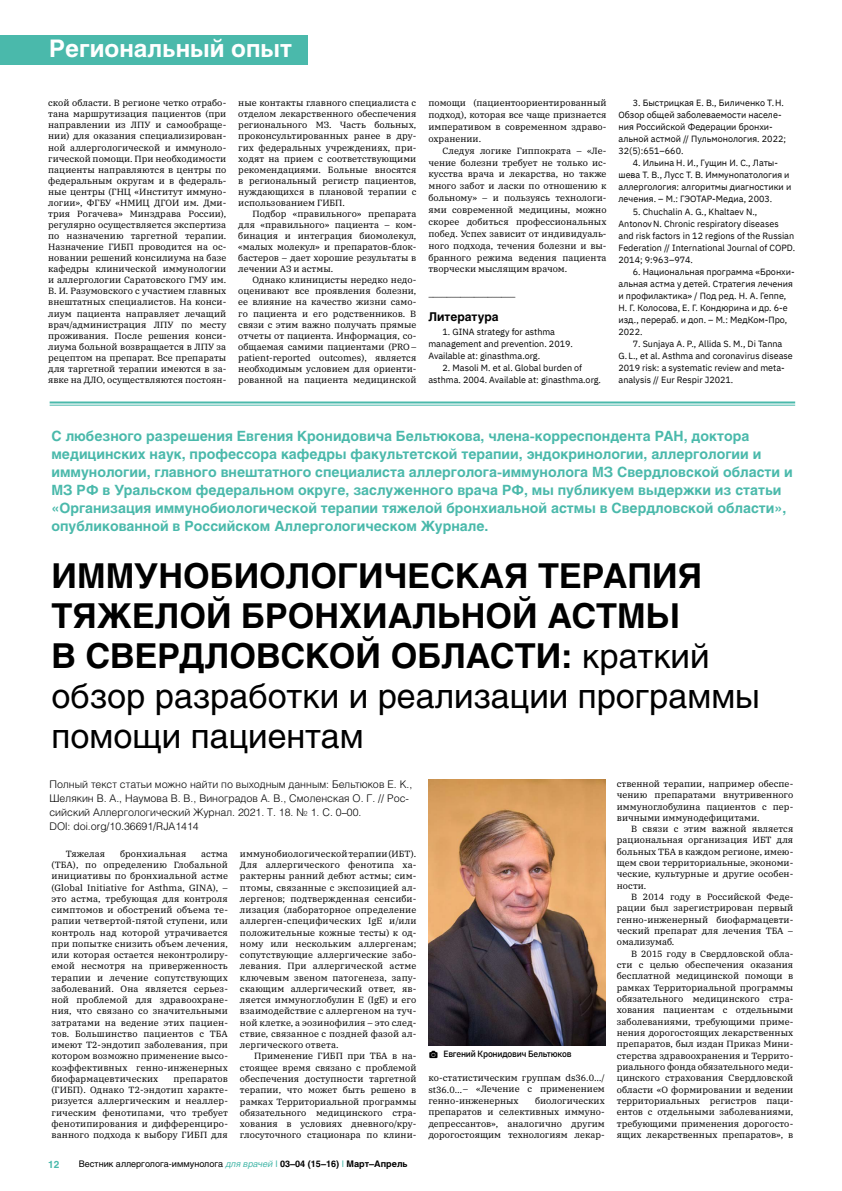
<style>
.page{position:relative;width:842px;height:1191px;background:#fff}
.page>*{position:absolute;margin:0;border:0;box-sizing:border-box;transform-origin:0 0}
.t1{font:700 34px/40px "Helios C";color:#000}
.t2{font:700 24px "Helios C";color:#fff}
.t3{font:700 14px/18px "Helios C";color:#4ab9ab}
.t4{font:700 12px "Helios C";color:#000}
.t5{font:10.5px/14px "Helios Light C";color:#000}
.t6{font:700 10px "Helios C";color:#4ab9ab}
.t7{font:9px/11.2px "IBM Plex Serif";color:#000;text-align:justify}
.t8{font:9px/12px "IBM Plex Sans";color:#000}
.t9{font:9px "Helios C";color:#000}
.t10{font:500 9px "IBM Plex Sans";letter-spacing:-.02em;color:#000;scale:.95 1}
.s1{font-weight:400}
.s2{font-style:italic;color:#4ab9ab}
.s3{color:#4ab9ab}
.s4{font-weight:700}
</style>
<div class="page">
<div style="left:0;top:35px;width:308px;height:29px;background:#4ab9ab"></div>
<hr style="left:50px;top:401px;width:745px;height:2px;background:#4ab9ab">
<hr style="left:50px;top:405px;width:745px;height:1px;background:#4ab9ab">
<img style="left:428px;top:780px;width:177px;height:265px">
<h2 class="t2" style="left:49px;top:35px;width:244px">Региональный опыт</h2>
<p class="t7" style="left:48px;top:97px;width:180px">ской области. В регионе четко отрабо&shy;тана маршрутизация пациентов (при направлении из ЛПУ и самообраще&shy;нии) для оказания специализирован&shy;ной аллергологической и иммуноло&shy;гической помощи. При необходимости пациенты направляются в центры по федеральным округам и в федераль&shy;ные центры (ГНЦ «Институт иммуно&shy;логии», ФГБУ «НМИЦ ДГОИ им. Дми&shy;трия Рогачева» Минздрава России), регулярно осуществляется экспертиза по назначению таргетной терапии.<br>Назначение ГИБП проводится на ос&shy;новании решений консилиума на базе кафедры клинической иммунологии и аллергологии Саратовского ГМУ им.<br>В. И. Разумовского с участием главных внештатных специалистов. На конси&shy;лиум пациента направляет лечащий врач/администрация ЛПУ по месту проживания. После решения конси&shy;лиума больной возвращается в ЛПУ за рецептом на препарат. Все препараты для таргетной терапии имеются в за&shy;явке на ДЛО, осуществляются постоян-</p>
<p class="t7" style="left:238px;top:97px;width:180px">ные контакты главного специалиста с отделом лекарственного обеспечения регионального МЗ. Часть больных, проконсультированных ранее в дру&shy;гих федеральных учреждениях, при&shy;ходят на прием с соответствующими рекомендациями. Больные вносятся в региональный регистр пациентов, нуждающихся в плановой терапии с использованием ГИБП.</p>
<p class="t7" style="left:238px;top:207px;width:180px;text-indent:14px">Подбор «правильного» препарата для «правильного» пациента – ком&shy;бинация и интеграция биомолекул, «малых молекул» и препаратов-блок&shy;бастеров – дает хорошие результаты в лечении АЗ и астмы.</p>
<p class="t7" style="left:238px;top:274px;width:180px;text-indent:14px">Однако клиницисты нередко недо&shy;оценивают все проявления болезни, ее влияние на качество жизни само&shy;го пациента и его родственников. В связи с этим важно получать прямые отчеты от пациента. Информация, со&shy;общаемая самими пациентами (PRO– patient-reported outcomes), является необходимым условием для ориенти&shy;рованной на пациента медицинской</p>
<p class="t7" style="left:428px;top:96px;width:180px;line-height:11.9px">помощи (пациентоориентированный подход), которая все чаще признается императивом в современном здраво&shy;охранении.</p>
<p class="t7" style="left:428px;top:144px;width:180px;line-height:11.9px;text-indent:14px">Следуя логике Гиппократа – «Ле&shy;чение болезни требует не только ис&shy;кусства врача и лекарства, но также много забот и ласки по отношению к больному» – и пользуясь технологи&shy;ями современной медицины, можно скорее добиться профессиональных побед. Успех зависит от индивидуаль&shy;ного подхода, течения болезни и вы&shy;бранного режима ведения пациента творчески мыслящим врачом.</p>
<p class="t7" style="left:428px;top:286px;width:89px">___________________</p>
<h3 class="t4" style="left:428px;top:309px;width:72px">Литература</h3>
<p class="t8" style="left:428px;top:325px;width:146px;text-indent:14px">1. GINA strategy for asthma management and prevention. 2019.<br>Available at: ginasthma.org.</p>
<p class="t8" style="left:428px;top:361px;width:174px;text-align:center">2. Masoli M. et al. Global burden of asthma. 2004. Available at: ginasthma.org.</p>
<p class="t8" style="left:618px;top:96px;width:169px;text-indent:14px">3. Быстрицкая Е. В., Биличенко Т.Н.<br>Обзор общей заболеваемости населе&shy;ния Российской Федерации бронхи&shy;альной астмой // Пульмонология. 2022;<br>32(5):651–660.</p>
<p class="t8" style="left:618px;top:156px;width:174px;text-indent:14px">4. Ильина Н. И., Гущин И. С., Латы&shy;шева Т. В., Лусс Т. В. Иммунопатология и аллергология: алгоритмы диагностики и лечения. – М.: ГЭОТАР-Медиа, 2003.</p>
<p class="t8" style="left:618px;top:205px;width:178px;text-indent:14px">5. Chuchalin A. G., Khaltaev N., АntonovN. Chronic respiratory diseases and risk factors in 12 regions of the Russian Federation // International Journal of COPD.<br>2014; 9:963–974.</p>
<p class="t8" style="left:618px;top:265px;width:178px;text-indent:14px">6. Национальная программа «Бронхи&shy;альная астма у детей. Стратегия лечения и профилактика» / Под ред. Н. А. Геппе, Н. Г. Колосова, Е. Г. Кондюрина и др. 6-е изд., перераб. и доп. – М.: МедКом-Про, 2022.</p>
<p class="t8" style="left:618px;top:337px;width:176px;text-indent:14px">7. Sunjaya A. P., Allida S. M., Di Tanna G.L., et al. Asthma and coronavirus disease 2019 risk: a systematic review and meta&shy;analysis // Eur Respir J2021.</p>
<p class="t3" style="left:52px;top:427px;width:743px">С любезного разрешения Евгения Кронидовича Бельтюкова, члена-корреспондента РАН, доктора медицинских наук, профессора кафедры факультетской терапии, эндокринологии, аллергологии и иммунологии, главного внештатного специалиста аллерголога-иммунолога МЗ Свердловской области и МЗ РФ в Уральском федеральном округе, заслуженного врача РФ, мы публикуем выдержки из статьи «Организация иммунобиологической терапии тяжелой бронхиальной астмы в Свердловской области», опубликованной в Российском Аллергологическом Журнале.</p>
<h1 class="t1" style="left:52px;top:556px;width:710px">ИММУНОБИОЛОГИЧЕСКАЯ ТЕРАПИЯ<br>ТЯЖЕЛОЙ БРОНХИАЛЬНОЙ АСТМЫ<br>В СВЕРДЛОВСКОЙ ОБЛАСТИ: <span class="s1">краткий обзор разработки и реализации программы помощи пациентам</span></h1>
<p class="t5" style="left:49px;top:777px;width:364px">Полный текст статьи можно найти по выходным данным: Бельтюков Е. К., Шелякин В. А., Наумова В. В., Виноградов А. В., Смоленская О. Г. // Рос&shy;сийский Аллергологический Журнал. 2021. Т. 18. № 1. С. 0–00.<br>DOI: doi.org/10.36691/RJA1414</p>
<p class="t7" style="left:66px;top:847px;width:41px">Тяжелая</p>
<p class="t7" style="left:120px;top:847px;width:68px">бронхиальная</p>
<p class="t7" style="left:52px;top:847px;width:178px;text-indent:150px">астма (ТБА), по определению Глобальной инициативы по бронхиальной астме (Global Initiative for Asthma, GINA), – это астма, требующая для контроля симптомов и обострений объема те&shy;рапии четвертой-пятой ступени, или контроль над которой утрачивается при попытке снизить объем лечения, или которая остается неконтролиру&shy;емой несмотря на приверженность терапии и лечение сопутствующих заболеваний. Она является серьез&shy;ной проблемой для здравоохране&shy;ния, что связано со значительными затратами на ведение этих пациен&shy;тов. Большинство пациентов c ТБА имеют Т2-эндотип заболевания, при котором возможно применение высо&shy;коэффективных генно-инженерных биофармацевтических</p>
<p class="t7" style="left:52px;top:1072px;width:178px;text-indent:122px">препаратов (ГИБП). Однако Т2-эндотип характе&shy;ризуется аллергическим и неаллер&shy;гическим фенотипами, что требует фенотипирования и дифференциро&shy;ванного подхода к выбору ГИБП для</p>
<p class="t7" style="left:240px;top:847px;width:178px">иммунобиологической терапии (ИБТ).<br>Для аллергического фенотипа ха&shy;рактерны ранний дебют астмы; сим&shy;птомы, связанные с экспозицией ал&shy;лергенов; подтвержденная сенсиби&shy;лизация (лабораторное определение аллерген-специфических IgE и/или положительные кожные тесты) к од&shy;ному или нескольким аллергенам; сопутствующие аллергические забо&shy;левания. При аллергической астме ключевым звеном патогенеза, запу&shy;скающим аллергический ответ, яв&shy;ляется иммуноглобулин Е (IgE) и его взаимодействие с аллергеном на туч&shy;ной клетке, а эозинофилия – это след&shy;ствие, связанное с поздней фазой ал&shy;лергического ответа.</p>
<p class="t7" style="left:240px;top:1050px;width:178px;text-indent:14px">Применение ГИБП при ТБА в на&shy;стоящее время связано с проблемой обеспечения доступности таргетной терапии, что может быть решено в рамках Территориальной программы обязательного медицинского стра&shy;хования в условиях дневного/кру&shy;глосуточного стационара по клини-</p>
<p class="t6" style="left:48px;top:1158px;width:13px">12</p>
<p class="t9" style="left:79px;top:1158px;width:330px">Вестник аллерголога-иммунолога <span class="s2">для врачей</span> <span class="s3">I</span> <span class="s4">03–04 (15–16)</span> <span class="s3">I</span> <span class="s4">Март–Апрель</span></p>
<p class="t10" style="left:443px;top:1047px;width:136px">Евгений Кронидович Бельтюков</p>
<p class="t7" style="left:428px;top:1071px;width:178px">ко-статистическим группам ds36.0…/ st36.0…– «Лечение с применением генно-инженерных</p>
<p class="t7" style="left:428px;top:1094px;width:178px;text-indent:107px">биологических препаратов и селективных иммуно&shy;депрессантов», аналогично другим дорогостоящим технологиям лекар-</p>
<p class="t7" style="left:617px;top:777px;width:178px">ственной терапии, например обеспе&shy;чению препаратами внутривенного иммуноглобулина пациентов с пер&shy;вичными иммунодефицитами.</p>
<p class="t7" style="left:617px;top:822px;width:178px;text-indent:14px">В связи с этим важной является рациональная организация ИБТ для больных ТБА в каждом регионе, имею&shy;щем свои территориальные, экономи&shy;ческие, культурные и другие особен&shy;ности.</p>
<p class="t7" style="left:617px;top:890px;width:178px;text-indent:14px">В 2014 году в Российской Феде&shy;рации был зарегистрирован первый генно-инженерный биофармацевти&shy;ческий препарат для лечения ТБА – омализумаб.</p>
<p class="t7" style="left:617px;top:947px;width:178px;text-indent:14px">В 2015 году в Свердловской обла&shy;сти с целью обеспечения оказания бесплатной медицинской помощи в рамках Территориальной программы обязательного медицинского стра&shy;хования пациентам с отдельными заболеваниями, требующими приме&shy;нения дорогостоящих лекарственных препаратов, был издан Приказ Мини&shy;стерства здравоохранения и Террито&shy;риального фонда обязательного меди&shy;цинского страхования Свердловской области «О формировании и ведении территориальных регистров паци&shy;ентов с отдельными заболеваниями, требующими применения дорогосто&shy;ящих лекарственных препаратов», в</p>
</div>
